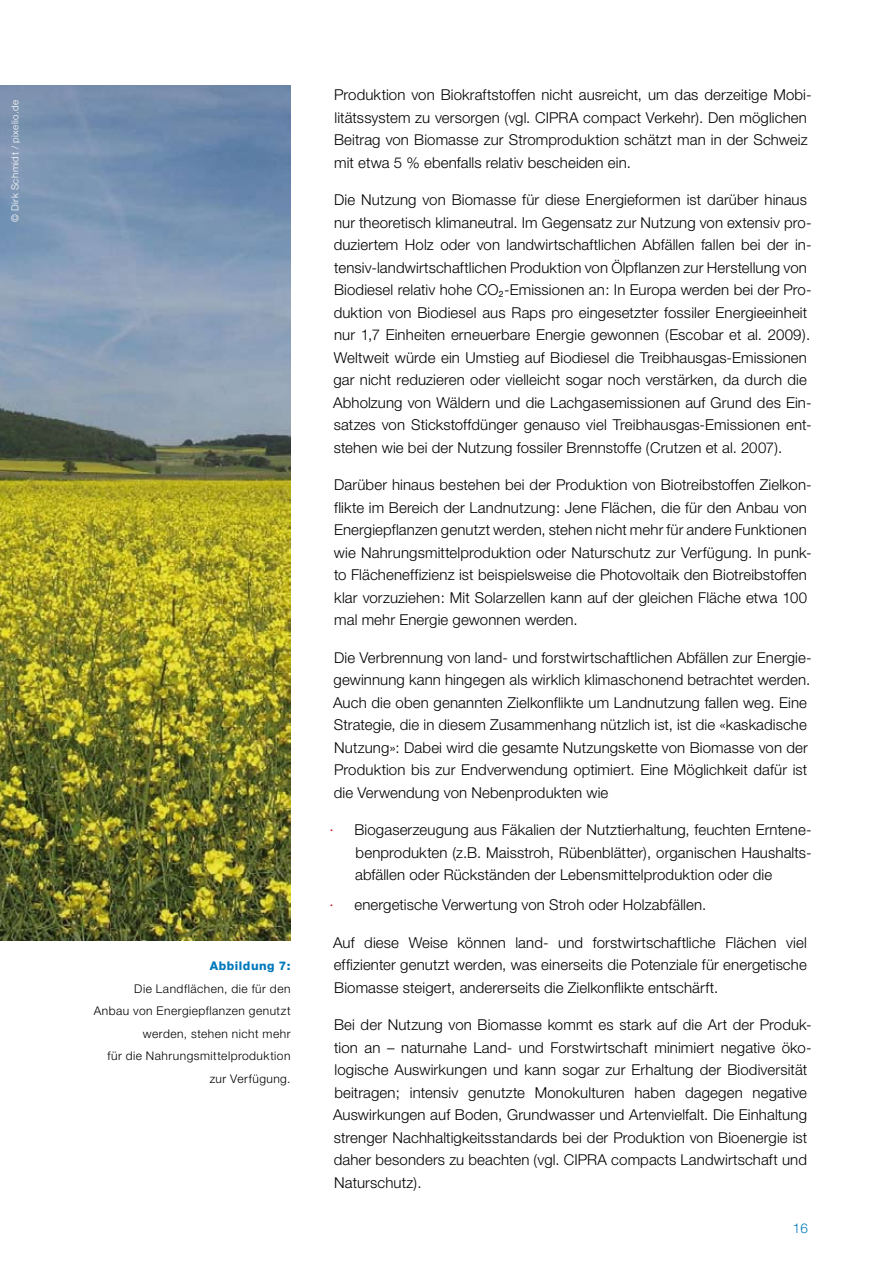
<style>
.page{position:relative;width:893px;height:1263px;background:#fff}
.page>*{position:absolute;margin:0;border:0;box-sizing:border-box;transform-origin:0 0}
.t1{font:300 15px/22.5px "Helvetica Neue CE";letter-spacing:.01em;color:#000}
.t2{font:300 13.5px "Helvetica Neue CE";color:#0079bc}
.t3{font:300 12px/22.5px "Helvetica Neue CE";letter-spacing:.04em;color:#000;text-align:right}
.t4{font:800 12px "Helvetica Neue CE";color:#0079bc}
.t5{font:300 9.75px "Helvetica Neue CE";letter-spacing:.045em;color:#fff}
.s1{color:#cd071e}
</style>
<div class="page">
<img style="left:0;top:85px;width:291px;height:855px">
<p class="t5" style="left:9px;top:222px;width:124px;rotate:-90deg">© Dirk Schmidt / pixelio.de</p>
<p class="t4" style="left:210px;top:958px;width:82px">Abbildung 7:</p>
<p class="t3" style="left:94px;top:977px;width:198px">Die Landflächen, die für den<br>Anbau von Energiepflanzen genutzt werden, stehen nicht mehr<br>für die Nahrungsmittelproduktion zur Verfügung.</p>
<p class="t1" style="left:334px;top:83px;width:479px">Produktion von Biokraftstoffen nicht ausreicht, um das derzeitige Mobi&shy;litätssystem zu versorgen (vgl. CIPRA compact Verkehr). Den möglichen Beitrag von Biomasse zur Stromproduktion schätzt man in der Schweiz mit etwa 5 % ebenfalls relativ bescheiden ein.</p>
<p class="t1" style="left:333px;top:188px;width:480px">Die Nutzung von Biomasse für diese Energieformen ist darüber hinaus nur theoretisch klimaneutral. Im Gegensatz zur Nutzung von extensiv pro&shy;duziertem Holz oder von landwirtschaftlichen Abfällen fallen bei der in&shy;tensiv-landwirtschaftlichen Produktion von Ölpflanzen zur Herstellung von Biodiesel relativ hohe CO<sub>2</sub>-Emissionen an: In Europa werden bei der Pro&shy;duktion von Biodiesel aus Raps pro eingesetzter fossiler Energieeinheit nur 1,7 Einheiten erneuerbare Energie gewonnen (Escobar et al. 2009).<br>Weltweit würde ein Umstieg auf Biodiesel die Treibhausgas-Emissionen gar nicht reduzieren oder vielleicht sogar noch verstärken, da durch die Abholzung von Wäldern und die Lachgasemissionen auf Grund des Ein&shy;satzes von Stickstoffdünger genauso viel Treibhausgas-Emissionen ent&shy;stehen wie bei der Nutzung fossiler Brennstoffe (Crutzen et al. 2007).</p>
<p class="t1" style="left:334px;top:473px;width:479px">Darüber hinaus bestehen bei der Produktion von Biotreibstoffen Zielkon&shy;flikte im Bereich der Landnutzung: Jene Flächen, die für den Anbau von Energiepflanzen genutzt werden, stehen nicht mehr für andere Funktionen wie Nahrungsmittelproduktion oder Naturschutz zur Verfügung. In punk&shy;to Flächeneffizienz ist beispielsweise die Photovoltaik den Biotreibstoffen klar vorzuziehen: Mit Solarzellen kann auf der gleichen Fläche etwa 100 mal mehr Energie gewonnen werden.</p>
<p class="t1" style="left:333px;top:646px;width:480px">Die Verbrennung von land- und forstwirtschaftlichen Abfällen zur Energie&shy;gewinnung kann hingegen als wirklich klimaschonend betrachtet werden.<br>Auch die oben genannten Zielkonflikte um Landnutzung fallen weg. Eine Strategie, die in diesem Zusammenhang nützlich ist, ist die «kaskadische Nutzung»: Dabei wird die gesamte Nutzungskette von Biomasse von der Produktion bis zur Endverwendung optimiert. Eine Möglichkeit dafür ist die Verwendung von Nebenprodukten wie</p>
<p class="t1" style="left:355px;top:818px;width:458px;text-align:justify;text-indent:-25px"><span class="s1">·</span> Biogaserzeugung aus Fäkalien der Nutztierhaltung, feuchten Erntene&shy;benprodukten (z.B. Maisstroh, Rübenblätter), organischen Haushalts&shy;abfällen oder Rückständen der Lebensmittelproduktion oder die</p>
<p class="t1" style="left:330px;top:893px;width:378px"><span class="s1">·</span> energetische Verwertung von Stroh oder Holzabfällen.</p>
<p class="t1" style="left:333px;top:931px;width:475px;text-align:justify">Auf diese Weise können land- und forstwirtschaftliche Flächen viel effizienter genutzt werden, was einerseits die Potenziale für energetische Biomasse steigert, andererseits die Zielkonflikte entschärft.</p>
<p class="t1" style="left:333px;top:1013px;width:480px">Bei der Nutzung von Biomasse kommt es stark auf die Art der Produk&shy;tion an – naturnahe Land- und Forstwirtschaft minimiert negative öko&shy;logische Auswirkungen und kann sogar zur Erhaltung der Biodiversität beitragen; intensiv genutzte Monokulturen haben dagegen negative Auswirkungen auf Boden, Grundwasser und Artenvielfalt. Die Einhaltung strenger Nachhaltigkeitsstandards bei der Produktion von Bioenergie ist daher besonders zu beachten (vgl. CIPRA compacts Landwirtschaft und Naturschutz).</p>
<p class="t2" style="left:793px;top:1220px;width:16px">16</p>
</div>
